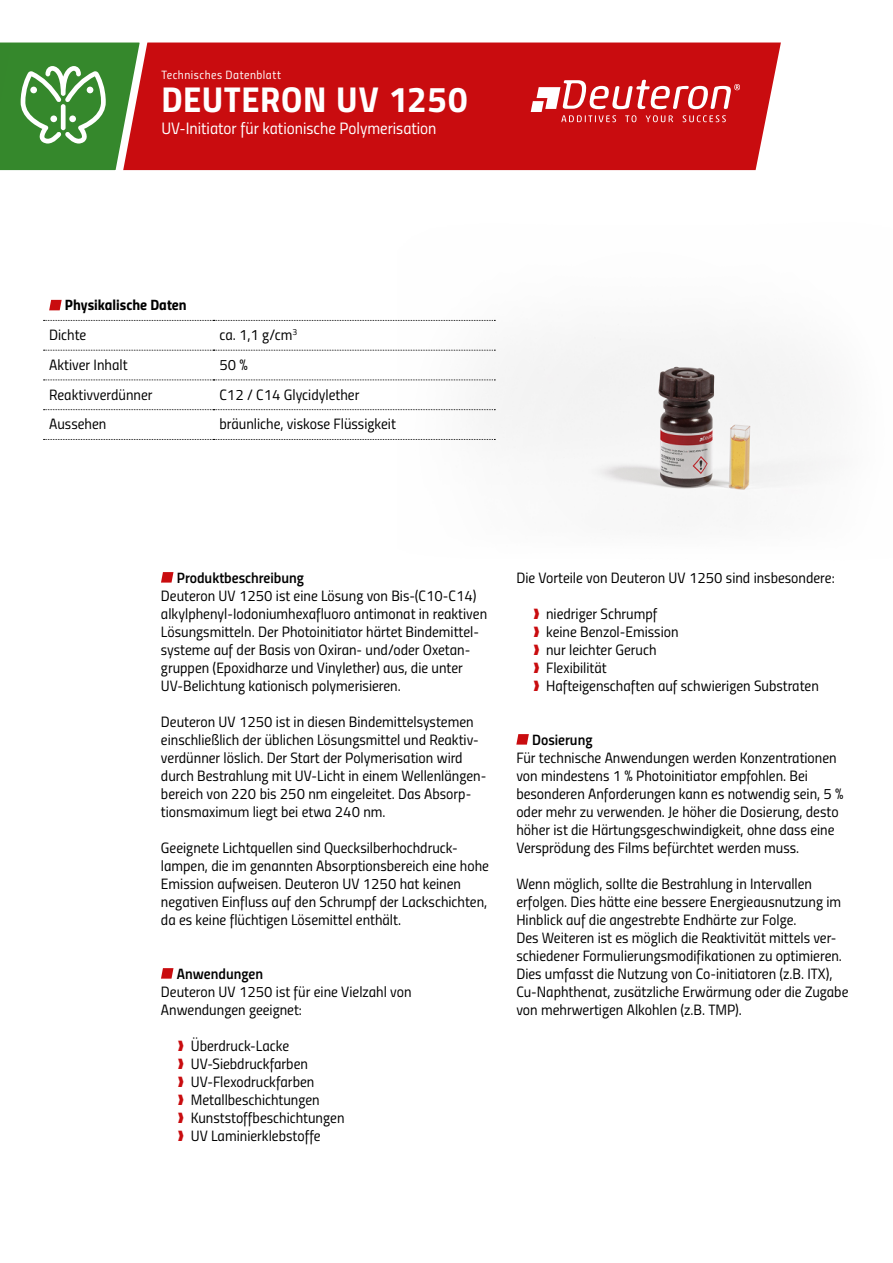
<style>
.page{position:relative;width:893px;height:1263px;background:#fff}
.page>*{position:absolute;margin:0;border:0;box-sizing:border-box;transform-origin:0 0}
.t1{font:36px "Titillium Bold Upright";letter-spacing:.02em;color:#fff}
.t2{font:16.5px "Titillium Regular Upright";color:#fff}
.t3{font:15px/18px "Titillium Regular Upright";color:#000}
.t4{font:15px "Titillium Semibold Upright";color:#000}
.t5{font:15px "Titillium Bold Upright";color:#000}
.t6{font:12px "Titillium Regular Upright";letter-spacing:.04em;color:#fff}
.s1{color:#c90c0f}
</style>
<div class="page">
<img style="left:398px;top:319px;width:431px;height:199px">
<div style="left:153px;top:43px;width:628px;height:127px;background:#c90c0f"></div>
<svg style="left:531px;top:80px;width:209px;height:42px"></svg>
<svg style="left:161px;top:572px;width:12px;height:11px"></svg>
<svg style="left:161px;top:968px;width:12px;height:11px"></svg>
<svg style="left:516px;top:734px;width:13px;height:11px"></svg>
<svg style="left:44px;top:320px;width:451px;height:1px"></svg>
<svg style="left:44px;top:350px;width:451px;height:1px"></svg>
<svg style="left:44px;top:380px;width:451px;height:1px"></svg>
<svg style="left:44px;top:409px;width:451px;height:1px"></svg>
<svg style="left:44px;top:439px;width:451px;height:1px"></svg>
<svg style="left:49px;top:300px;width:13px;height:10px"></svg>
<svg style="left:0;top:42px;width:153px;height:129px;background:#668c4a"></svg>
<p class="t6" style="left:161px;top:65px;width:121px">Technisches Datenblatt</p>
<h1 class="t1" style="left:161px;top:72px;width:308px">DEUTERON UV 1250</h1>
<p class="t2" style="left:161px;top:116px;width:277px">UV-Initiator für kationische Polymerisation</p>
<p class="t5" style="left:65px;top:293px;width:123px">Physikalische Daten</p>
<p class="t3" style="left:49px;top:325px;width:39px">Dichte</p>
<p class="t3" style="left:219px;top:325px;width:79px">ca. 1,1 g/cm<sup>3</sup></p>
<p class="t3" style="left:49px;top:355px;width:80px">Aktiver Inhalt</p>
<p class="t3" style="left:219px;top:355px;width:30px">50 %</p>
<p class="t3" style="left:49px;top:385px;width:105px">Reaktivverdünner</p>
<p class="t3" style="left:219px;top:385px;width:141px">C12 / C14 Glycidylether</p>
<p class="t3" style="left:49px;top:414px;width:59px">Aussehen</p>
<p class="t3" style="left:219px;top:414px;width:178px">bräunliche, viskose Flüssigkeit</p>
<p class="t4" style="left:177px;top:566px;width:129px">Produktbeschreibung</p>
<p class="t3" style="left:161px;top:585px;width:328px">Deuteron UV 1250 ist eine Lösung von Bis-(C10-C14) alkylphenyl-Iodoniumhexafluoro antimonat in reaktiven Lösungsmitteln. Der Photoinitiator härtet Bindemittel&shy;systeme auf der Basis von Oxiran- und/oder Oxetan&shy;gruppen (Epoxidharze und Vinylether) aus, die unter UV-Belichtung kationisch polymerisieren.</p>
<p class="t3" style="left:161px;top:711px;width:327px">Deuteron UV 1250 ist in diesen Bindemittelsystemen einschließlich der üblichen Lösungsmittel und Reaktiv&shy;verdünner löslich. Der Start der Polymerisation wird durch Bestrahlung mit UV-Licht in einem Wellenlängen&shy;bereich von 220 bis 250 nm eingeleitet. Das Absorp&shy;tionsmaximum liegt bei etwa 240 nm.</p>
<p class="t3" style="left:161px;top:837px;width:329px">Geeignete Lichtquellen sind Quecksilberhochdruck&shy;lampen, die im genannten Absorptionsbereich eine hohe Emission aufweisen. Deuteron UV 1250 hat keinen negativen Einfluss auf den Schrumpf der Lackschichten, da es keine flüchtigen Lösemittel enthält.</p>
<p class="t4" style="left:177px;top:962px;width:88px">Anwendungen</p>
<p class="t3" style="left:161px;top:981px;width:252px">Deuteron UV 1250 ist für eine Vielzahl von<br>Anwendungen geeignet:</p>
<p class="t3" style="left:178px;top:1035px;width:168px"><span class="s1">❱</span> Überdruck-Lacke<br><span class="s1">❱</span> UV-Siebdruckfarben<br><span class="s1">❱</span> UV-Flexodruckfarben<br><span class="s1">❱</span> Metallbeschichtungen<br><span class="s1">❱</span> Kunststoffbeschichtungen <span class="s1">❱</span> UV Laminierklebstoffe</p>
<p class="t3" style="left:516px;top:567px;width:320px">Die Vorteile von Deuteron UV 1250 sind insbesondere:</p>
<p class="t3" style="left:533px;top:603px;width:287px"><span class="s1">❱</span> niedriger Schrumpf<br><span class="s1">❱</span> keine Benzol-Emission<br><span class="s1">❱</span> nur leichter Geruch<br><span class="s1">❱</span> Flexibilität<br><span class="s1">❱</span> Hafteigenschaften auf schwierigen Substraten</p>
<p class="t4" style="left:532px;top:728px;width:62px">Dosierung</p>
<p class="t3" style="left:516px;top:747px;width:329px">Für technische Anwendungen werden Konzentrationen von mindestens 1 % Photoinitiator empfohlen. Bei besonderen Anforderungen kann es notwendig sein, 5 % oder mehr zu verwenden. Je höher die Dosierung, desto höher ist die Härtungsgeschwindigkeit, ohne dass eine Versprödung des Films befürchtet werden muss.</p>
<p class="t3" style="left:516px;top:873px;width:334px">Wenn möglich, sollte die Bestrahlung in Intervallen erfolgen. Dies hätte eine bessere Energieausnutzung im Hinblick auf die angestrebte Endhärte zur Folge.<br>Des Weiteren ist es möglich die Reaktivität mittels ver&shy;schiedener Formulierungsmodifikationen zu optimieren.<br>Dies umfasst die Nutzung von Co-initiatoren (z.B. ITX), Cu-Naphthenat, zusätzliche Erwärmung oder die Zugabe von mehrwertigen Alkohlen (z.B. TMP).</p>
</div>
